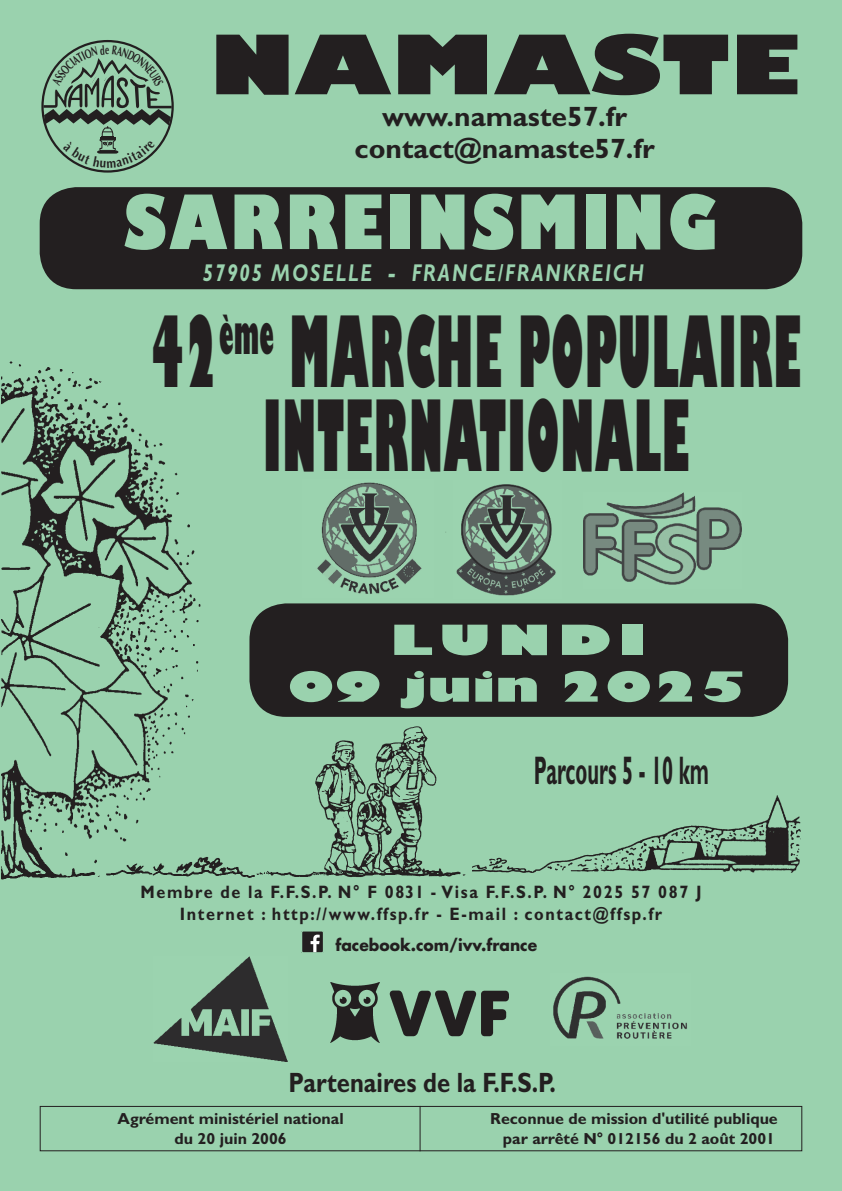
<style>
.page{position:relative;width:842px;height:1191px;background:#9ad2ae}
.page>*{position:absolute;margin:0;border:0;box-sizing:border-box;transform-origin:0 0}
.t1{font:800 96px/84px "Gill Sans Std";letter-spacing:.025em;color:#231f20;text-align:center;scale:.4 1}
.t2{font:800 80px "Gill Sans Std";color:#231f20;scale:1.22 1}
.t3{font:800 73.2px "Gill Sans Std";letter-spacing:.05em;color:#9ad2ae;scale:.8 1}
.t4{font:800 40.6px/46.8px "Gill Sans Std";color:#9ad2ae;text-align:center;scale:1.5 1}
.t5{font:700 40px "Gill Sans Std";color:#231f20;scale:.5 1}
.t6{font:700 28px/32px "Gill Sans Std";color:#231f20;text-align:center}
.t7{font:700 28px "Gill Sans Std";color:#231f20;scale:.85 1}
.t8{font:italic 700 24.4px "Gill Sans Std";letter-spacing:.1em;color:#9ad2ae;scale:.8 1}
.t9{font:700 18px/21.6px "Gill Sans Std";letter-spacing:.1em;color:#231f20;text-align:center;scale:.9 1}
.t10{font:700 16px "Gill Sans Std";color:#231f20}
.t11{font:700 16px "Futura Std";color:#231f20}
</style>
<div class="page">
<div style="left:40px;top:187px;width:762px;height:102px;background:#231f20;border-radius:37px"></div>
<div style="left:40px;top:1106px;width:762px;height:45px;border:1px solid #231f20"></div>
<hr style="left:420px;top:1106px;width:1px;height:45px;background:#231f20">
<div style="left:249px;top:603px;width:539px;height:114px;background:#231f20;border-radius:37px"></div>
<div style="left:302px;top:931px;width:21px;height:21px;background:#231f20"></div>
<svg style="left:311px;top:931px;width:12px;height:22px"></svg>
<img style="left:330px;top:982px;width:179px;height:60px">
<img style="left:153px;top:957px;width:134px;height:105px">
<img style="left:553px;top:976px;width:134px;height:63px">
<img style="left:584px;top:492px;width:157px;height:93px">
<img style="left:463px;top:484px;width:93px;height:112px">
<img style="left:2px;top:361px;width:461px;height:519px">
<img style="left:472px;top:795px;width:329px;height:77px">
<img style="left:302px;top:722px;width:164px;height:155px">
<img style="left:303px;top:480px;width:130px;height:117px">
<svg style="left:43px;top:45px;width:129px;height:123px"></svg>
<h2 class="t2" style="left:209px;top:15px;width:486px">NAMASTE</h2>
<h3 class="t6" style="left:355px;top:101px;width:302px">www.namaste57.fr contact@namaste57.fr</h3>
<h3 class="t3" style="left:124px;top:176px;width:743px">SARREINSMING</h3>
<h3 class="t8" style="left:203px;top:259px;width:553px">57905 MOSELLE - FRANCE/FRANKREICH</h3>
<h1 class="t1" style="left:152px;top:309px;width:1625px">42<sup>ème</sup> MARCHE POPULAIRE<br>INTERNATIONALE</h1>
<h3 class="t4" style="left:287px;top:616px;width:308px">LUNDI<br>09 juin 2025</h3>
<h3 class="t5" style="left:534px;top:747px;width:351px">Parcours 5 - 10 km</h3>
<p class="t9" style="left:140px;top:881px;width:625px">Membre de la F.F.S.P. N° F 0831 - Visa F.F.S.P. N° 2025 57 087 J<br>Internet : http://www.ffsp.fr - E-mail : contact@ffsp.fr</p>
<p class="t11" style="left:335px;top:934px;width:203px">facebook.com/ivv.france</p>
<h3 class="t7" style="left:289px;top:1065px;width:316px">Partenaires de la F.F.S.P.</h3>
<p class="t10" style="left:118px;top:1109px;width:228px">Agrément ministériel national</p>
<p class="t10" style="left:490px;top:1109px;width:289px">Reconnue de mission d'utilité publique</p>
<p class="t10" style="left:174px;top:1128px;width:114px">du 20 juin 2006</p>
<p class="t10" style="left:503px;top:1128px;width:274px">par arrêté N° 012156 du 2 août 2001</p>
</div>
